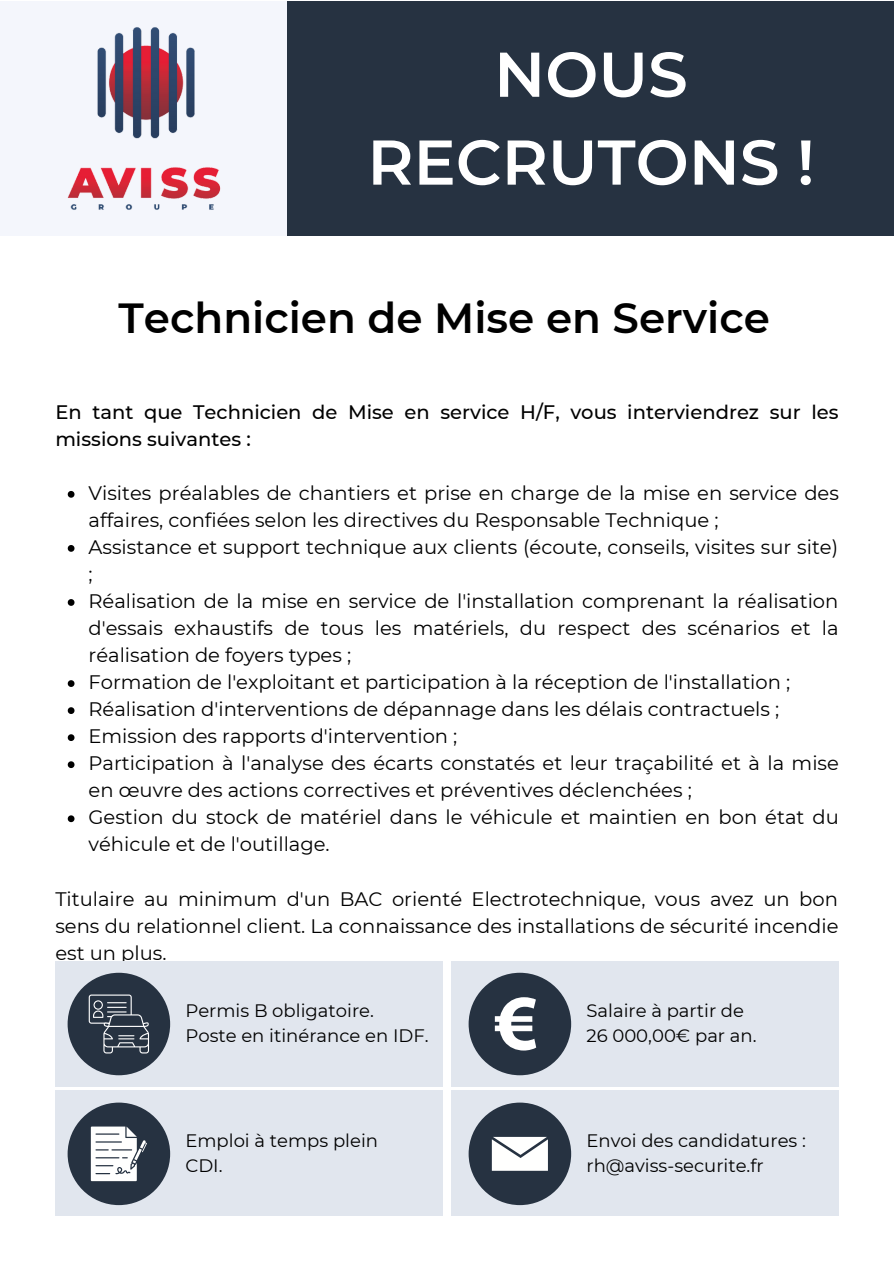
<style>
.page{position:relative;width:894px;height:1264px;background:#fff}
.page>*{position:absolute;margin:0;border:0;box-sizing:border-box;transform-origin:0 0}
.t1{font:600 63px/87.8px "Montserrat";color:#fff;text-align:center}
.t2{font:600 42px "Montserrat";color:#000}
.t3{font:19.5px/27px "Montserrat";color:#000}
.t4{font:500 19.5px/27px "Montserrat";color:#000}
.t5{font:18px/24.8px "Montserrat";color:#000}
</style>
<div class="page">
<div style="left:0;top:1px;width:287px;height:234px;background:#f4f6fc"></div>
<div style="left:287px;top:1px;width:606px;height:234px;background:#263241"></div>
<img style="left:67px;top:27px;width:154px;height:183px">
<svg style="left:68px;top:491px;width:6px;height:6px"></svg>
<svg style="left:68px;top:545px;width:6px;height:7px"></svg>
<svg style="left:68px;top:599px;width:6px;height:7px"></svg>
<svg style="left:68px;top:680px;width:6px;height:7px"></svg>
<svg style="left:68px;top:707px;width:6px;height:7px"></svg>
<svg style="left:68px;top:734px;width:6px;height:7px"></svg>
<svg style="left:68px;top:761px;width:6px;height:7px"></svg>
<svg style="left:68px;top:815px;width:6px;height:7px"></svg>
<div style="left:451px;top:1090px;width:387px;height:125px;background:#e1e6ee"></div>
<div style="left:55px;top:961px;width:388px;height:125px;background:#e1e6ee"></div>
<div style="left:451px;top:961px;width:387px;height:125px;background:#e1e6ee"></div>
<div style="left:55px;top:1090px;width:388px;height:125px;background:#e1e6ee"></div>
<div style="left:68px;top:972px;width:102px;height:103px;background:#263241;border-radius:50%"></div>
<svg style="left:89px;top:994px;width:60px;height:59px"></svg>
<div style="left:68px;top:1102px;width:102px;height:103px;background:#263241;border-radius:50%"></div>
<svg style="left:91px;top:1126px;width:56px;height:55px"></svg>
<div style="left:468px;top:972px;width:103px;height:103px;background:#263241;border-radius:50%"></div>
<svg style="left:494px;top:997px;width:42px;height:53px"></svg>
<div style="left:468px;top:1102px;width:103px;height:103px;background:#263241;border-radius:50%"></div>
<svg style="left:491px;top:1136px;width:56px;height:34px;background:#e2e3e5"></svg>
<h1 class="t1" style="left:367px;top:30px;width:448px">NOUS<br>RECRUTONS !</h1>
<h2 class="t2" style="left:119px;top:292px;width:652px">Technicien de Mise en Service</h2>
<p class="t4" style="left:55px;top:398px;width:784px">En tant que Technicien de Mise en service H/F, vous interviendrez sur les missions suivantes :</p>
<p class="t3" style="left:88px;top:479px;width:751px">Visites préalables de chantiers et prise en charge de la mise en service des affaires, confiées selon les directives du Responsable Technique ;<br>Assistance et support technique aux clients (écoute, conseils, visites sur site) ;<br>Réalisation de la mise en service de l'installation comprenant la réalisation d'essais exhaustifs de tous les matériels, du respect des scénarios et la réalisation de foyers types ;<br>Formation de l'exploitant et participation à la réception de l'installation ; Réalisation d'interventions de dépannage dans les délais contractuels ; Emission des rapports d'intervention ;<br>Participation à l'analyse des écarts constatés et leur traçabilité et à la mise en œuvre des actions correctives et préventives déclenchées ;<br>Gestion du stock de matériel dans le véhicule et maintien en bon état du véhicule et de l'outillage.</p>
<p class="t3" style="left:55px;top:885px;width:784px;text-align:justify">Titulaire au minimum d'un BAC orienté Electrotechnique, vous avez un bon sens du relationnel client. La connaissance des installations de sécurité incendie est un plus.</p>
<p class="t5" style="left:185px;top:998px;width:244px">Permis B obligatoire.<br>Poste en itinérance en IDF.</p>
<p class="t5" style="left:586px;top:998px;width:171px">Salaire à partir de<br>26 000,00€ par an.</p>
<p class="t5" style="left:185px;top:1127px;width:194px">Emploi à temps plein<br>CDI.</p>
<p class="t5" style="left:586px;top:1127px;width:221px">Envoi des candidatures : rh@aviss-securite.fr</p>
</div>
